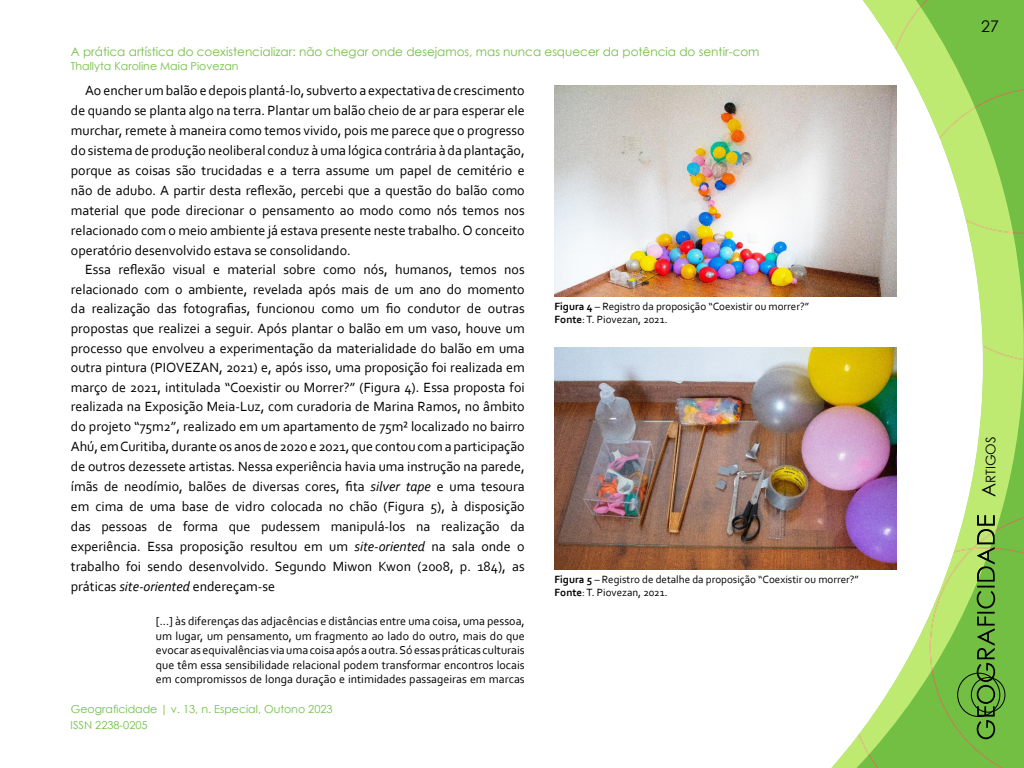
<style>
.page{position:relative;width:1024px;height:768px;background:#fff}
.page>*{position:absolute;margin:0;border:0;box-sizing:border-box;transform-origin:0 0}
.t1{font:16px "Century Gothic";color:#000}
.t2{font:14px/19.8px "Corbel";color:#000;text-align:justify}
.t3{font:13.3px "Century Gothic";color:#000}
.t4{font:12px/14.3px "Corbel";color:#000;text-align:justify}
.t5{font:12px "Century Gothic";color:#72bf44}
.t6{font:11px/13.2px "Corbel";color:#000}
.t7{font:11px "Century Gothic";color:#72bf44}
.s1{font-style:italic}
.s2{font-weight:700}
.s3{font-size:19px}
</style>
<div class="page">
<svg style="left:983px;top:0;width:41px;height:510px;background:#addf67"></svg>
<svg style="left:983px;top:7px;width:41px;height:353px;background:#95d158"></svg>
<svg style="left:554px;top:0;width:429px;height:768px"></svg>
<svg style="left:858px;top:510px;width:166px;height:258px"></svg>
<img style="left:555px;top:85px;width:341px;height:212px">
<img style="left:555px;top:347px;width:341px;height:222px">
<p class="t5" style="left:71px;top:44px;width:690px">A prática artística do coexistencializar: não chegar onde desejamos, mas nunca esquecer da potência do sentir-com</p>
<p class="t7" style="left:71px;top:58px;width:169px">Thallyta Karoline Maia Piovezan</p>
<p class="t2" style="left:71px;top:81px;width:455px;text-indent:14px">Ao encher um balão e depois plantá-lo, subverto a expectativa de crescimento de quando se planta algo na terra. Plantar um balão cheio de ar para esperar ele murchar, remete à maneira como temos vivido, pois me parece que o progresso do sistema de produção neoliberal conduz à uma lógica contrária à da plantação, porque as coisas são trucidadas e a terra assume um papel de cemitério e não de adubo. A partir desta reflexão, percebi que a questão do balão como material que pode direcionar o pensamento ao modo como nós temos nos relacionado com o meio ambiente já estava presente neste trabalho. O conceito operatório desenvolvido estava se consolidando.</p>
<p class="t2" style="left:71px;top:259px;width:455px;text-indent:14px">Essa reflexão visual e material sobre como nós, humanos, temos nos relacionado com o ambiente, revelada após mais de um ano do momento da realização das fotografias, funcionou como um fio condutor de outras propostas que realizei a seguir. Após plantar o balão em um vaso, houve um processo que envolveu a experimentação da materialidade do balão em uma outra pintura (PIOVEZAN, 2021) e, após isso, uma proposição foi realizada em março de 2021, intitulada “Coexistir ou Morrer?” (Figura 4). Essa proposta foi realizada na Exposição Meia-Luz, com curadoria de Marina Ramos, no âmbito do projeto “75m2”, realizado em um apartamento de 75m² localizado no bairro Ahú, em Curitiba, durante os anos de 2020 e 2021, que contou com a participação de outros dezessete artistas. Nessa experiência havia uma instrução na parede, ímãs de neodímio, balões de diversas cores, fita <span class="s1">silver tape</span> e uma tesoura em cima de uma base de vidro colocada no chão (Figura 5), à disposição das pessoas de forma que pudessem manipulá-los na realização da experiência. Essa proposição resultou em um <span class="s1">site-oriented</span> na sala onde o trabalho foi sendo desenvolvido. Segundo Miwon Kwon (2008, p. 184), as práticas <span class="s1">site-oriented</span> endereçam-se</p>
<p class="t4" style="left:156px;top:614px;width:370px">[...] às diferenças das adjacências e distâncias entre uma coisa, uma pessoa, um lugar, um pensamento, um fragmento ao lado do outro, mais do que evocar as equivalências via uma coisa após a outra. Só essas práticas culturais que têm essa sensibilidade relacional podem transformar encontros locais em compromissos de longa duração e intimidades passageiras em marcas</p>
<p class="t7" style="left:71px;top:701px;width:263px">Geograficidade | v. 13, n. Especial, Outono 2023</p>
<p class="t7" style="left:71px;top:717px;width:79px">ISSN 2238-0205</p>
<p class="t6" style="left:555px;top:300px;width:256px"><span class="s2">Figura 4</span> – Registro da proposição “Coexistir ou morrer?”<br><span class="s2">Fonte</span>: T. Piovezan, 2021.</p>
<p class="t6" style="left:555px;top:573px;width:306px"><span class="s2">Figura 5</span> – Registro de detalhe da proposição “Coexistir ou morrer?”<br><span class="s2">Fonte</span>: T. Piovezan, 2021.</p>
<p class="t1" style="left:981px;top:15px;width:19px">27</p>
<p class="t3" style="left:981px;top:497px;width:62px;rotate:-90deg"><span class="s3">A</span>RTIGOS</p>
</div>
